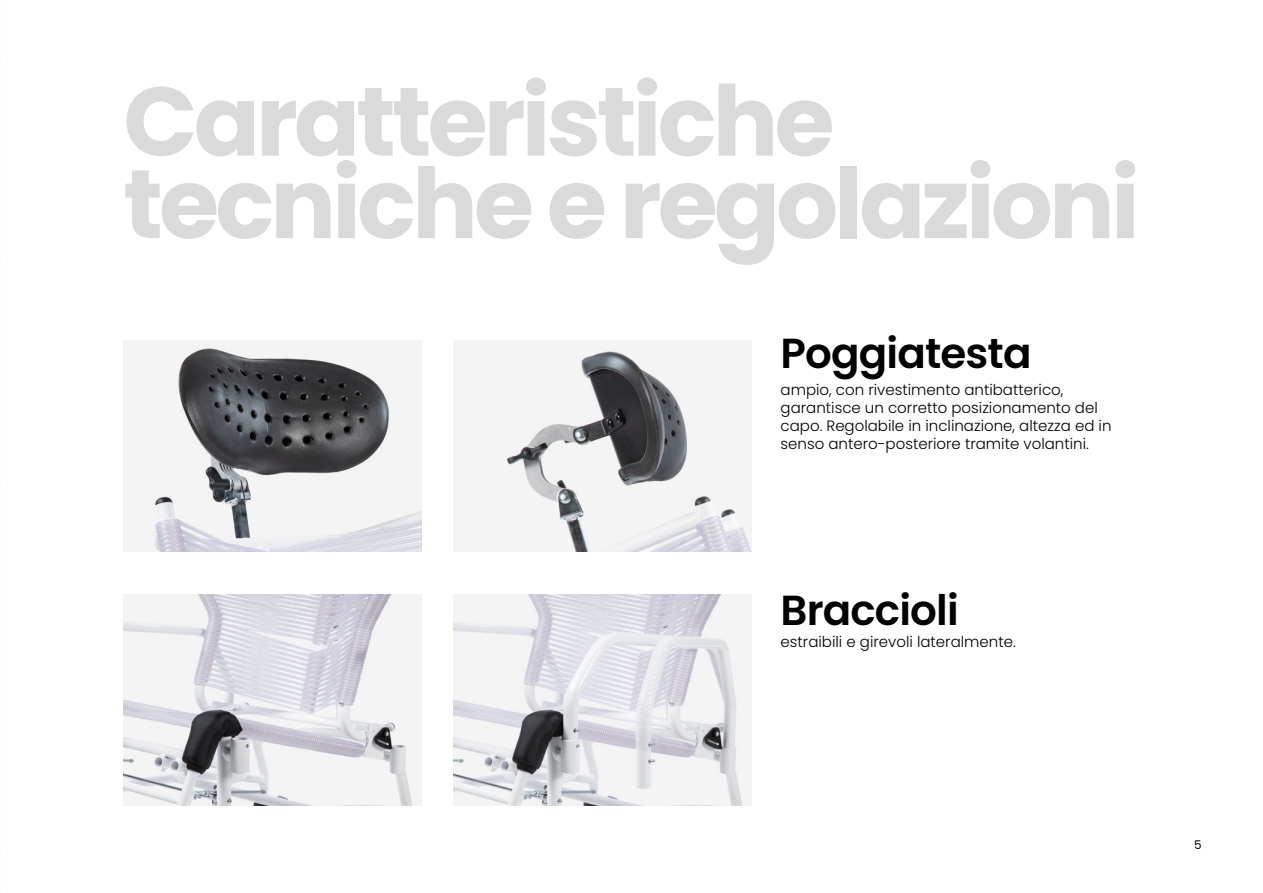
<style>
.page{position:relative;width:1263px;height:893px;background:#fff}
.page>*{position:absolute;margin:0;border:0;box-sizing:border-box;transform-origin:0 0}
.t1{font:700 97.5px/82.5px "Poppins";letter-spacing:-.04em;color:#dadada}
.t2{font:600 42px "Poppins";letter-spacing:-.02em;color:#000}
.t3{font:300 15px/18px "Poppins";color:#000}
.t4{font:12px "Poppins";color:#000}
</style>
<div class="page">
<img style="left:454px;top:595px;width:297px;height:210px">
<img style="left:124px;top:595px;width:297px;height:210px">
<img style="left:124px;top:341px;width:297px;height:210px">
<img style="left:454px;top:341px;width:297px;height:210px">
<h1 class="t1" style="left:123px;top:81px;width:1018px">Caratteristiche tecniche e regolazioni</h1>
<h2 class="t2" style="left:781px;top:329px;width:252px">Poggiatesta</h2>
<p class="t3" style="left:781px;top:381px;width:332px">ampio, con rivestimento antibatterico, garantisce un corretto posizionamento del capo. Regolabile in inclinazione, altezza ed in senso antero-posteriore tramite volantini.</p>
<h2 class="t2" style="left:781px;top:586px;width:180px">Braccioli</h2>
<p class="t3" style="left:781px;top:633px;width:237px">estraibili e girevoli lateralmente.</p>
<p class="t4" style="left:1194px;top:838px;width:9px">5</p>
</div>
